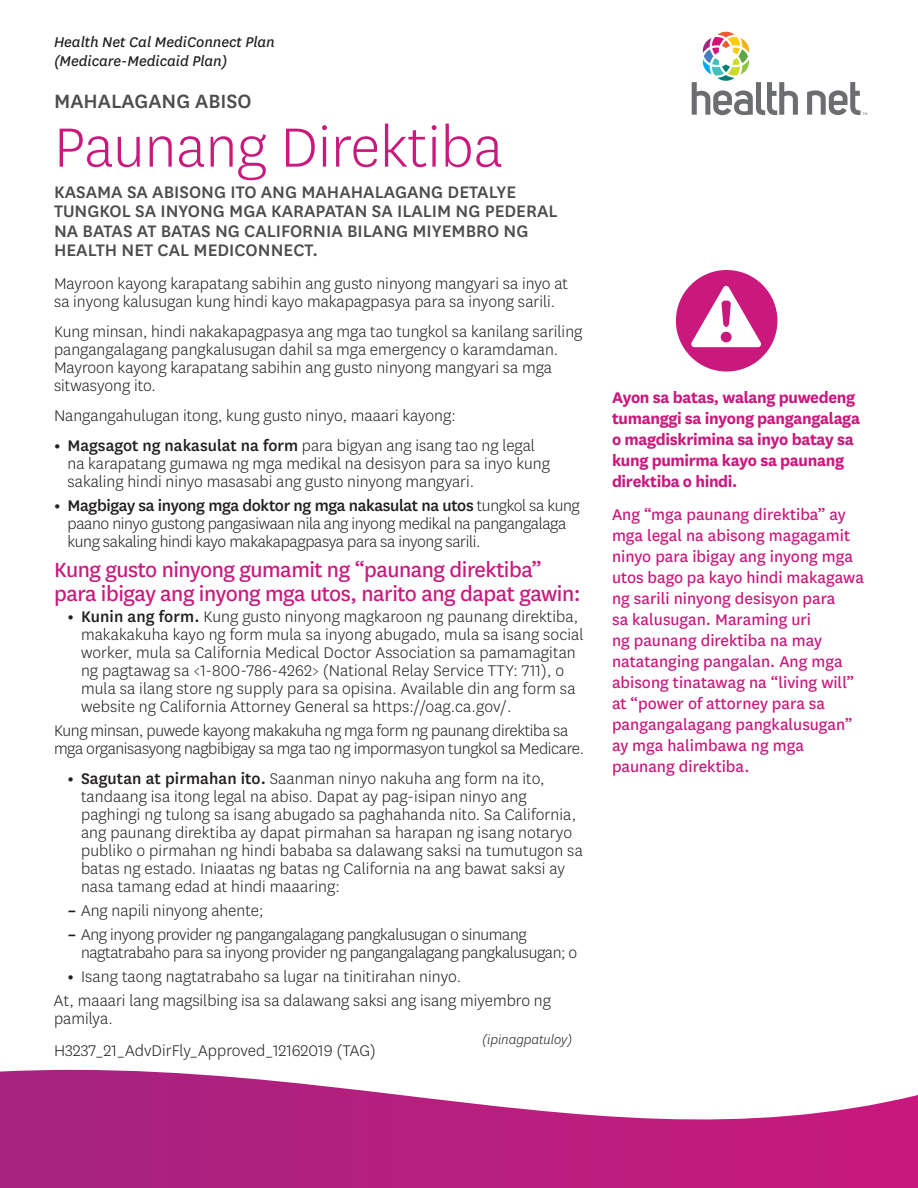
<style>
.page{position:relative;width:918px;height:1188px;background:#fff}
.page>*{position:absolute;margin:0;border:0;box-sizing:border-box;transform-origin:0 0}
.t1{font:300 64.5px "Centene Sans";color:#ca187d}
.t2{font:24px/24px "Centene Sans";letter-spacing:-.02em;color:#ca187d}
.t3{font:500 22.5px "Centene Sans";color:#4b4c4d}
.t4{font:500 19.5px/19.5px "Centene Sans";color:#4b4c4d}
.t5{font:300 18px/18px "Centene Sans";color:#231f20}
.t6{font:300 18px/18px "Centene Sans";letter-spacing:-.02em;color:#231f20}
.t7{font:18px/21px "Centene Sans";color:#ca187d}
.t8{font:700 18px/21px "Centene Sans";letter-spacing:-.02em;color:#ca187d}
.t9{font:italic 16.5px/19.5px "Centene Sans";color:#231f20}
.t10{font:italic 300 15px "Centene Sans";color:#231f20}
.s1{font-weight:700}
.s2{font-weight:500}
</style>
<div class="page">
<svg style="left:692px;top:31px;width:106px;height:85px"></svg>
<svg style="left:807px;top:82px;width:60px;height:34px"></svg>
<div style="left:676px;top:270px;width:101px;height:102px;background:#ca187d;border-radius:50%"></div>
<svg style="left:691px;top:286px;width:70px;height:61px"></svg>
<svg style="left:0;top:1070px;width:918px;height:118px"></svg>
<p class="t9" style="left:54px;top:31px;width:222px">Health Net Cal MediConnect Plan (Medicare-Medicaid Plan)</p>
<h1 class="t3" style="left:54px;top:86px;width:199px">MAHALAGANG ABISO</h1>
<h1 class="t1" style="left:54px;top:107px;width:450px">Paunang Direktiba</h1>
<p class="t4" style="left:54px;top:181px;width:505px">KASAMA SA ABISONG ITO ANG MAHAHALAGANG DETALYE TUNGKOL SA INYONG MGA KARAPATAN SA ILALIM NG PEDERAL NA BATAS AT BATAS NG CALIFORNIA BILANG MIYEMBRO NG HEALTH NET CAL MEDICONNECT.</p>
<p class="t5" style="left:54px;top:274px;width:516px">Mayroon kayong karapatang sabihin ang gusto ninyong mangyari sa inyo at sa inyong kalusugan kung hindi kayo makapagpasya para sa inyong sarili.</p>
<p class="t5" style="left:54px;top:322px;width:530px">Kung minsan, hindi nakakapagpasya ang mga tao tungkol sa kanilang sariling pangangalagang pangkalusugan dahil sa mga emergency o karamdaman.<br>Mayroon kayong karapatang sabihin ang gusto ninyong mangyari sa mga sitwasyong ito.</p>
<p class="t5" style="left:54px;top:406px;width:403px">Nangangahulugan itong, kung gusto ninyo, maaari kayong:</p>
<p class="t5" style="left:68px;top:436px;width:484px;text-indent:-14px"><span class="s1">•</span> <span class="s2">Magsagot ng nakasulat na form</span> para bigyan ang isang tao ng legal na karapatang gumawa ng mga medikal na desisyon para sa inyo kung sakaling hindi ninyo masasabi ang gusto ninyong mangyari.</p>
<p class="t6" style="left:68px;top:496px;width:514px;text-indent:-14px"><span class="s1">•</span> <span class="s2">Magbigay sa inyong mga doktor ng mga nakasulat na utos</span> tungkol sa kung paano ninyo gustong pangasiwaan nila ang inyong medikal na pangangalaga kung sakaling hindi kayo makakapagpasya para sa inyong sarili.</p>
<h2 class="t2" style="left:54px;top:557px;width:528px">Kung gusto ninyong gumamit ng “paunang direktiba” para ibigay ang inyong mga utos, narito ang dapat gawin:</h2>
<p class="t5" style="left:81px;top:607px;width:504px;text-indent:-14px"><span class="s1">•</span> <span class="s2">Kunin ang form.</span> Kung gusto ninyong magkaroon ng paunang direktiba, makakakuha kayo ng form mula sa inyong abugado, mula sa isang social worker, mula sa California Medical Doctor Association sa pamamagitan ng pagtawag sa &lt;1-800-786-4262&gt; (National Relay Service TTY: 711), o mula sa ilang store ng supply para sa opisina. Available din ang form sa website ng California Attorney General sa https://oag.ca.gov/.</p>
<p class="t6" style="left:54px;top:721px;width:532px">Kung minsan, puwede kayong makakuha ng mga form ng paunang direktiba sa mga organisasyong nagbibigay sa mga tao ng impormasyon tungkol sa Medicare.</p>
<p class="t5" style="left:81px;top:769px;width:503px;text-indent:-14px"><span class="s1">•</span> <span class="s2">Sagutan at pirmahan ito.</span> Saanman ninyo nakuha ang form na ito, tandaang isa itong legal na abiso. Dapat ay pag-isipan ninyo ang paghingi ng tulong sa isang abugado sa paghahanda nito. Sa California, ang paunang direktiba ay dapat pirmahan sa harapan ng isang notaryo publiko o pirmahan ng hindi bababa sa dalawang saksi na tumutugon sa batas ng estado. Iniaatas ng batas ng California na ang bawat saksi ay nasa tamang edad at hindi maaaring:</p>
<p class="t5" style="left:68px;top:901px;width:197px"><span class="s1">–</span> Ang napili ninyong ahente;</p>
<p class="t6" style="left:81px;top:925px;width:498px;text-indent:-14px"><span class="s1">–</span> Ang inyong provider ng pangangalagang pangkalusugan o sinumang nagtatrabaho para sa inyong provider ng pangangalagang pangkalusugan; o</p>
<p class="t5" style="left:68px;top:967px;width:395px"><span class="s1">•</span> Isang taong nagtatrabaho sa lugar na tinitirahan ninyo.</p>
<p class="t5" style="left:54px;top:991px;width:499px">At, maaari lang magsilbing isa sa dalawang saksi ang isang miyembro ng pamilya.</p>
<p class="t10" style="left:482px;top:1031px;width:92px">(ipinagpatuloy)</p>
<p class="t5" style="left:54px;top:1041px;width:323px">H3237_21_AdvDirFly_Approved_12162019 (TAG)</p>
<p class="t8" style="left:612px;top:386px;width:250px">Ayon sa batas, walang puwedeng tumanggi sa inyong pangangalaga o magdiskrimina sa inyo batay sa kung pumirma kayo sa paunang direktiba o hindi.</p>
<p class="t7" style="left:612px;top:503px;width:253px">Ang “mga paunang direktiba” ay mga legal na abisong magagamit ninyo para ibigay ang inyong mga utos bago pa kayo hindi makagawa ng sarili ninyong desisyon para<br>sa kalusugan. Maraming uri<br>ng paunang direktiba na may natatanging pangalan. Ang mga abisong tinatawag na “living will” at “power of attorney para sa pangangalagang pangkalusugan” ay mga halimbawa ng mga paunang direktiba.</p>
</div>
